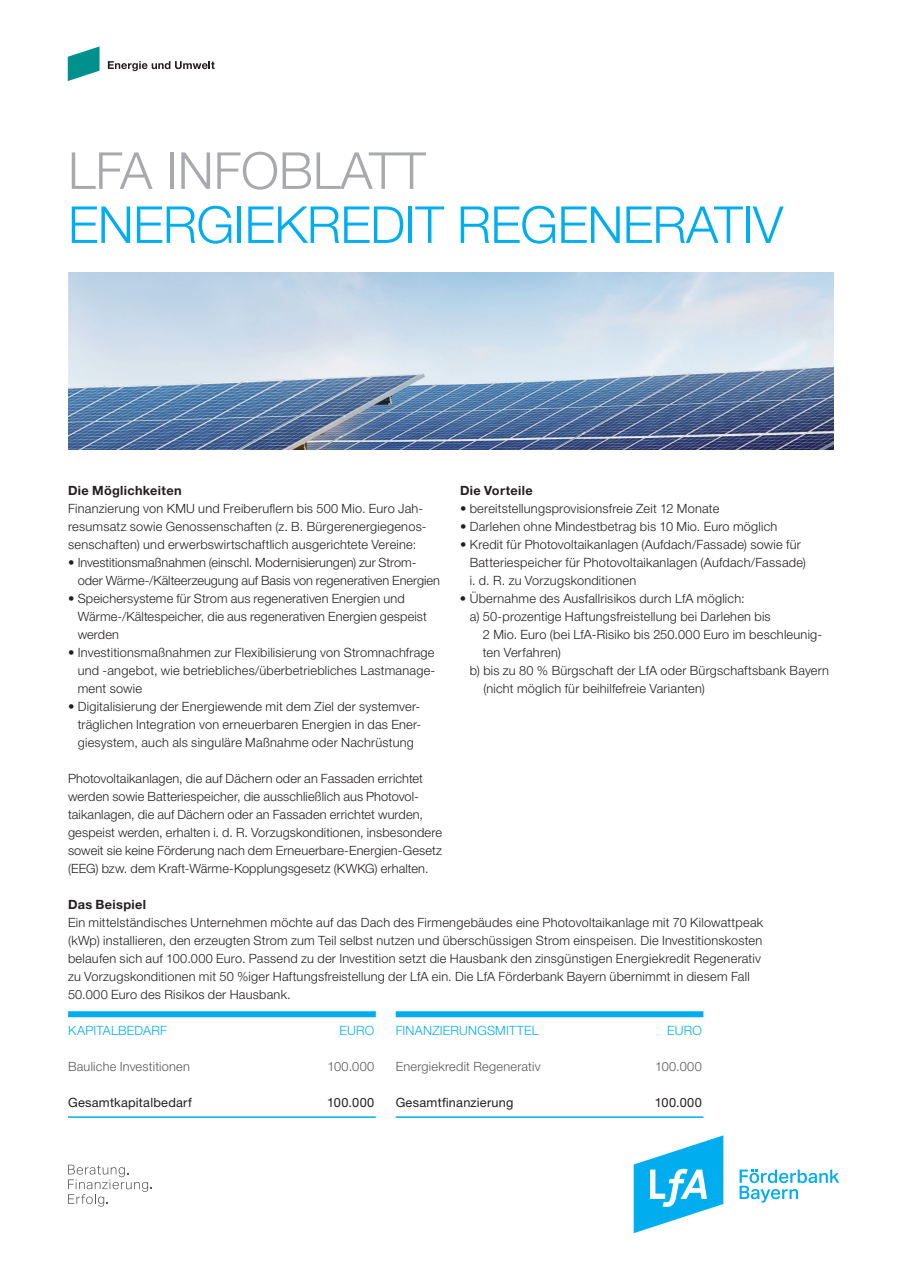
<style>
.page{position:relative;width:902px;height:1272px;background:#fff}
.page>*{position:absolute;margin:0;border:0;box-sizing:border-box;transform-origin:0 0}
.t1{font:300 51px "Helvetica Neue LT Std";letter-spacing:-.01em;color:#00aeef}
.t2{font:300 51px "Helvetica Neue LT Std";color:#a8a9ad}
.t3{font:300 12.75px/18px "Helvetica Neue LT Std";letter-spacing:.015em;color:#231f20}
.t4{font:300 12.75px "Helvetica Neue LT Std";letter-spacing:.02em;color:#57585a}
.t5{font:12.75px "Helvetica Neue LT Std";letter-spacing:.02em;color:#231f20}
.t6{font:300 12.75px "Helvetica Neue LT Std";letter-spacing:.015em;color:#00aeef}
.t7{font:700 12.75px "Helvetica Neue LT Std";letter-spacing:.025em;color:#231f20}
</style>
<div class="page">
<svg style="left:68px;top:46px;width:31px;height:35px"></svg>
<svg style="left:108px;top:61px;width:107px;height:10px"></svg>
<svg style="left:633px;top:1135px;width:90px;height:98px"></svg>
<svg style="left:739px;top:1169px;width:100px;height:33px"></svg>
<svg style="left:68px;top:1164px;width:83px;height:42px"></svg>
<img style="left:68px;top:272px;width:765px;height:177px">
<div style="left:68px;top:1011px;width:308px;height:6px;background:#00aeef"></div>
<hr style="left:68px;top:1116px;width:308px;height:1px;background:#00aeef">
<div style="left:395px;top:1011px;width:308px;height:6px;background:#00aeef"></div>
<hr style="left:395px;top:1116px;width:308px;height:1px;background:#00aeef">
<h1 class="t2" style="left:68px;top:139px;width:359px">LFA INFOBLATT</h1>
<h1 class="t1" style="left:68px;top:193px;width:716px">ENERGIEKREDIT REGENERATIV</h1>
<p class="t7" style="left:68px;top:482px;width:115px">Die Möglichkeiten</p>
<p class="t3" style="left:68px;top:499px;width:360px">Finanzierung von KMU und Freiberuflern bis 500 Mio. Euro Jah&shy;resumsatz sowie Genossenschaften (z. B. Bürgerenergiegenos&shy;senschaften) und erwerbswirtschaftlich ausgerichtete Vereine:</p>
<p class="t3" style="left:78px;top:553px;width:364px;text-indent:-10px">• Investitionsmaßnahmen (einschl. Modernisierungen) zur Strom&shy;oder Wärme-/Kälteerzeugung auf Basis von regenerativen Energien</p>
<p class="t3" style="left:78px;top:589px;width:350px;text-indent:-10px">• Speichersysteme für Strom aus regenerativen Energien und<br>Wärme-/Kältespeicher, die aus regenerativen Energien gespeist werden</p>
<p class="t3" style="left:78px;top:643px;width:359px;text-align:justify;text-indent:-10px">• Investitionsmaßnahmen zur Flexibilisierung von Stromnachfrage und -angebot, wie betriebliches/überbetriebliches Lastmanage&shy;ment sowie</p>
<p class="t3" style="left:78px;top:697px;width:345px;text-align:justify;text-indent:-10px">• Digitalisierung der Energiewende mit dem Ziel der systemver&shy;träglichen Integration von erneuerbaren Energien in das Ener&shy;giesystem, auch als singuläre Maßnahme oder Nachrüstung</p>
<p class="t3" style="left:68px;top:769px;width:375px">Photovoltaikanlagen, die auf Dächern oder an Fassaden errichtet werden sowie Batteriespeicher, die ausschließlich aus Photovol&shy;taikanlagen, die auf Dächern oder an Fassaden errichtet wurden, gespeist werden, erhalten i. d. R. Vorzugskonditionen, insbesondere soweit sie keine Förderung nach dem Erneuerbare-Energien-Gesetz (EEG) bzw. dem Kraft-Wärme-Kopplungsgesetz (KWKG) erhalten.</p>
<p class="t7" style="left:460px;top:482px;width:74px">Die Vorteile</p>
<p class="t3" style="left:460px;top:499px;width:261px">• bereitstellungsprovisionsfreie Zeit 12 Monate</p>
<p class="t3" style="left:460px;top:517px;width:319px">• Darlehen ohne Mindestbetrag bis 10 Mio. Euro möglich</p>
<p class="t3" style="left:469px;top:535px;width:338px;text-indent:-10px">• Kredit für Photovoltaikanlagen (Aufdach/Fassade) sowie für<br>Batteriespeicher für Photovoltaikanlagen (Aufdach/Fassade) i. d. R. zu Vorzugskonditionen</p>
<p class="t3" style="left:460px;top:589px;width:286px">• Übernahme des Ausfallrisikos durch LfA möglich:</p>
<p class="t3" style="left:469px;top:607px;width:302px">a) 50-prozentige Haftungsfreistellung bei Darlehen bis</p>
<p class="t3" style="left:483px;top:625px;width:341px">2 Mio. Euro (bei LfA-Risiko bis 250.000 Euro im beschleunig-</p>
<p class="t3" style="left:483px;top:643px;width:79px">ten Verfahren)</p>
<p class="t3" style="left:469px;top:661px;width:361px">b) bis zu 80 % Bürgschaft der LfA oder Bürgschaftsbank Bayern</p>
<p class="t3" style="left:483px;top:679px;width:223px">(nicht möglich für beihilfefreie Varianten)</p>
<p class="t7" style="left:68px;top:896px;width:80px">Das Beispiel</p>
<p class="t3" style="left:68px;top:913px;width:696px">Ein mittelständisches Unternehmen möchte auf das Dach des Firmengebäudes eine Photovoltaikanlage mit 70 Kilowattpeak (kWp) installieren, den erzeugten Strom zum Teil selbst nutzen und überschüssigen Strom einspeisen. Die Investitionskosten belaufen sich auf 100.000 Euro. Passend zu der Investition setzt die Hausbank den zinsgünstigen Energiekredit Regenerativ zu Vorzugskonditionen mit 50 %iger Haftungsfreistellung der LfA ein. Die LfA Förderbank Bayern übernimmt in diesem Fall 50.000 Euro des Risikos der Hausbank.</p>
<p class="t6" style="left:68px;top:1022px;width:101px">KAPITALBEDARF</p>
<p class="t6" style="left:339px;top:1022px;width:36px">EURO</p>
<p class="t4" style="left:68px;top:1058px;width:123px">Bauliche Investitionen</p>
<p class="t4" style="left:327px;top:1058px;width:48px">100.000</p>
<p class="t5" style="left:68px;top:1094px;width:125px">Gesamtkapitalbedarf</p>
<p class="t5" style="left:327px;top:1094px;width:48px">100.000</p>
<p class="t6" style="left:395px;top:1022px;width:145px">FINANZIERUNGSMITTEL</p>
<p class="t6" style="left:667px;top:1022px;width:36px">EURO</p>
<p class="t4" style="left:395px;top:1058px;width:146px">Energiekredit Regenerativ</p>
<p class="t4" style="left:655px;top:1058px;width:48px">100.000</p>
<p class="t5" style="left:395px;top:1094px;width:119px">Gesamtfinanzierung</p>
<p class="t5" style="left:654px;top:1094px;width:48px">100.000</p>
</div>
